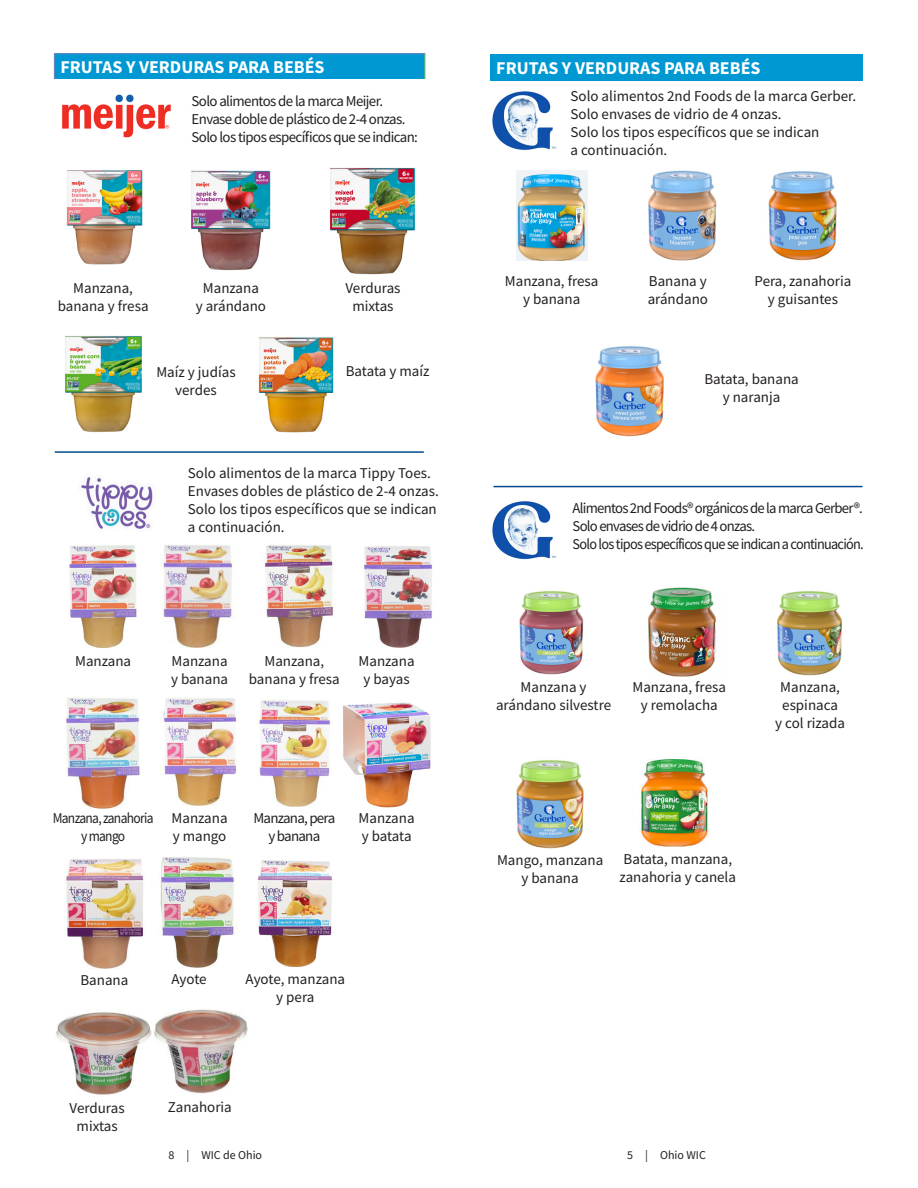
<style>
.page{position:relative;width:918px;height:1188px;background:#fff}
.page>*{position:absolute;margin:0;border:0;box-sizing:border-box;transform-origin:0 0}
.t1{font:700 18px "Source Sans Pro";color:#fff}
.t2{font:15px/18px "Source Sans Pro";color:#231f20;text-align:center}
.t3{font:15px "Source Sans Pro";letter-spacing:-.04em;color:#231f20}
.t4{font:15px/18px "Source Sans Pro";letter-spacing:-.05em;color:#231f20;text-align:center}
.t5{font:15px "Source Sans Pro";letter-spacing:-.05em;color:#231f20;scale:.95 1}
.t6{font:15px/18px "Source Sans Pro";letter-spacing:-.05em;color:#231f20;text-align:center;scale:.9 1}
.t7{font:12px "Source Sans Pro";color:#231f20}
</style>
<div class="page">
<img style="left:516px;top:760px;width:68px;height:89px">
<img style="left:640px;top:760px;width:69px;height:86px">
<img style="left:519px;top:591px;width:65px;height:84px">
<img style="left:648px;top:587px;width:68px;height:90px">
<img style="left:343px;top:702px;width:88px;height:106px">
<div style="left:54px;top:54px;width:371px;height:25px;background:#0098d3"></div>
<hr style="left:54px;top:53px;width:372px;height:1px;background:#7585c1">
<svg style="left:54px;top:54px;width:1px;height:25px"></svg>
<svg style="left:425px;top:54px;width:1px;height:25px"></svg>
<div style="left:490px;top:54px;width:373px;height:27px;background:#0098d3"></div>
<img style="left:516px;top:171px;width:71px;height:90px">
<img style="left:648px;top:170px;width:69px;height:91px">
<img style="left:768px;top:171px;width:69px;height:90px">
<img style="left:62px;top:94px;width:109px;height:44px">
<img style="left:66px;top:170px;width:77px;height:95px">
<img style="left:191px;top:170px;width:80px;height:101px">
<img style="left:330px;top:168px;width:86px;height:107px">
<img style="left:81px;top:477px;width:72px;height:52px">
<hr style="left:493px;top:486px;width:370px;height:1px;background:#004b8f">
<img style="left:777px;top:591px;width:65px;height:85px">
<img style="left:69px;top:545px;width:68px;height:103px">
<img style="left:161px;top:545px;width:73px;height:103px">
<img style="left:265px;top:545px;width:68px;height:103px">
<img style="left:362px;top:546px;width:72px;height:101px">
<img style="left:65px;top:697px;width:76px;height:111px">
<img style="left:162px;top:697px;width:76px;height:109px">
<img style="left:256px;top:700px;width:74px;height:107px">
<img style="left:65px;top:858px;width:79px;height:111px">
<img style="left:56px;top:1012px;width:96px;height:83px">
<img style="left:160px;top:856px;width:75px;height:112px">
<img style="left:595px;top:346px;width:69px;height:91px">
<hr style="left:55px;top:451px;width:369px;height:2px;background:#004b8f">
<img style="left:153px;top:1009px;width:95px;height:85px">
<img style="left:258px;top:860px;width:74px;height:107px">
<img style="left:492px;top:91px;width:64px;height:59px">
<img style="left:492px;top:501px;width:64px;height:59px">
<img style="left:65px;top:335px;width:77px;height:98px">
<img style="left:258px;top:337px;width:76px;height:96px">
<p class="t1" style="left:60px;top:55px;width:266px">FRUTAS Y VERDURAS PARA BEBÉS</p>
<p class="t3" style="left:192px;top:91px;width:193px">Solo alimentos de la marca Meijer.</p>
<p class="t3" style="left:192px;top:109px;width:215px">Envase doble de plástico de 2-4 onzas.</p>
<p class="t3" style="left:192px;top:127px;width:228px">Solo los tipos específicos que se indican:</p>
<p class="t2" style="left:58px;top:279px;width:92px">Manzana, banana y fresa</p>
<p class="t2" style="left:196px;top:279px;width:72px">Manzana<br>y arándano</p>
<p class="t2" style="left:345px;top:279px;width:57px">Verduras mixtas</p>
<p class="t2" style="left:156px;top:363px;width:81px">Maíz y judías verdes</p>
<p class="t2" style="left:346px;top:362px;width:85px">Batata y maíz</p>
<p class="t2" style="left:188px;top:464px;width:244px">Solo alimentos de la marca Tippy Toes.</p>
<p class="t2" style="left:188px;top:482px;width:252px">Envases dobles de plástico de 2-4 onzas.</p>
<p class="t2" style="left:188px;top:500px;width:250px;text-align:left">Solo los tipos específicos que se indican a continuación.</p>
<p class="t2" style="left:75px;top:652px;width:58px">Manzana</p>
<p class="t2" style="left:171px;top:652px;width:59px;text-align:left">Manzana y banana</p>
<p class="t2" style="left:249px;top:652px;width:92px">Manzana, banana y fresa</p>
<p class="t2" style="left:359px;top:652px;width:58px">Manzana y bayas</p>
<p class="t6" style="left:53px;top:809px;width:114px">Manzana, zanahoria y mango</p>
<p class="t2" style="left:172px;top:809px;width:58px;text-align:left">Manzana y mango</p>
<p class="t4" style="left:253px;top:809px;width:83px">Manzana, pera y banana</p>
<p class="t2" style="left:359px;top:809px;width:58px;text-align:left">Manzana y batata</p>
<p class="t2" style="left:80px;top:971px;width:49px">Banana</p>
<p class="t2" style="left:70px;top:1099px;width:57px">Verduras mixtas</p>
<p class="t2" style="left:172px;top:970px;width:37px">Ayote</p>
<p class="t2" style="left:246px;top:970px;width:101px">Ayote, manzana y pera</p>
<p class="t2" style="left:168px;top:1098px;width:65px">Zanahoria</p>
<p class="t7" style="left:168px;top:1148px;width:95px">8 | WIC de Ohio</p>
<p class="t1" style="left:496px;top:56px;width:266px">FRUTAS Y VERDURAS PARA BEBÉS</p>
<p class="t2" style="left:571px;top:87px;width:287px">Solo alimentos 2nd Foods de la marca Gerber.</p>
<p class="t2" style="left:571px;top:105px;width:212px">Solo envases de vidrio de 4 onzas.</p>
<p class="t2" style="left:571px;top:123px;width:250px;text-align:left">Solo los tipos específicos que se indican a continuación.</p>
<p class="t2" style="left:505px;top:272px;width:95px">Manzana, fresa y banana</p>
<p class="t2" style="left:648px;top:272px;width:62px;text-align:left">Banana y arándano</p>
<p class="t2" style="left:755px;top:272px;width:98px">Pera, zanahoria y guisantes</p>
<p class="t2" style="left:704px;top:370px;width:96px">Batata, banana y naranja</p>
<p class="t4" style="left:573px;top:499px;width:292px;text-align:left">Alimentos 2nd Foods® orgánicos de la marca Gerber®.<br>Solo envases de vidrio de 4 onzas.</p>
<p class="t5" style="left:573px;top:535px;width:308px">Solo los tipos específicos que se indican a continuación.</p>
<p class="t2" style="left:496px;top:678px;width:117px">Manzana y arándano silvestre</p>
<p class="t2" style="left:633px;top:678px;width:95px">Manzana, fresa y remolacha</p>
<p class="t2" style="left:775px;top:678px;width:71px">Manzana, espinaca<br>y col rizada</p>
<p class="t2" style="left:497px;top:851px;width:108px">Mango, manzana y banana</p>
<p class="t2" style="left:620px;top:850px;width:118px;text-align:left">Batata, manzana, zanahoria y canela</p>
<p class="t7" style="left:627px;top:1147px;width:80px">5 | Ohio WIC</p>
</div>
